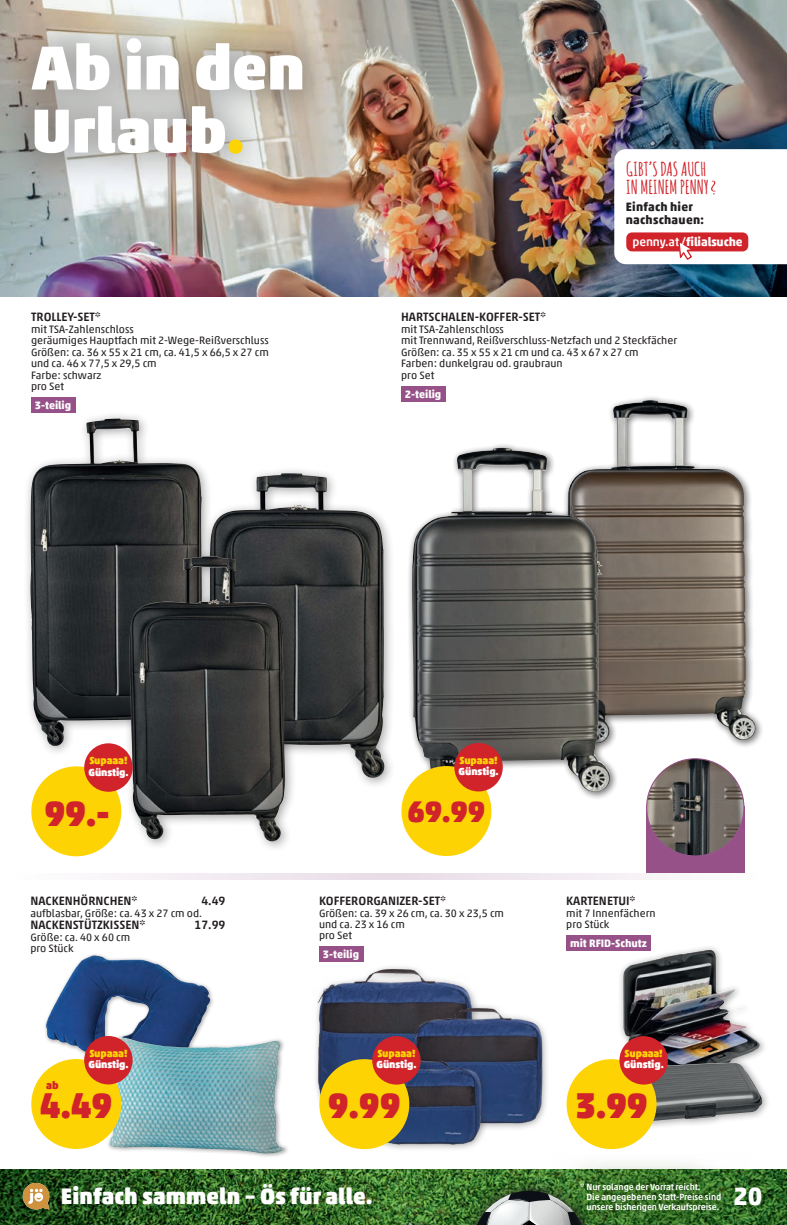
<style>
.page{position:relative;width:787px;height:1225px;background:#fff}
.page>*{position:absolute;margin:0;border:0;box-sizing:border-box;transform-origin:0 0}
.t1{font:900 63px/63px "Akko For Penny";color:#fff}
.t2{font:900 36px "Akko For Penny";letter-spacing:-.01em;color:#d1232a}
.t3{font:900 30px "Akko For Penny";color:#d1232a}
.t4{font:700 25.5px "Akko For Penny";color:#fff}
.t5{font:900 22.5px "Akko For Penny";letter-spacing:.005em;color:#fff}
.t6{font:700 18.9px/18.9px "Amatic SC";color:#d1232a}
.t7{font:500 12.15px "Akko For Penny";color:#231f20}
.t8{font:700 12.15px/13.5px "Akko For Penny";letter-spacing:.02em;color:#231f20}
.t9{font:700 12.15px "Akko For Penny";letter-spacing:-.01em;color:#fff}
.t10{font:10.8px/11.4px "Akko For Penny";color:#231f20}
.t11{font:700 10.8px "Akko For Penny";color:#fff}
.t12{font:900 10.8px "Akko For Penny";color:#d1232a}
.t13{font:900 10.5px "Akko For Penny";letter-spacing:-.01em;color:#fff}
.t14{font:900 10.5px "Akko For Penny";letter-spacing:-.01em;color:#fed304}
.t15{font:500 9px/9.8px "Akko For Penny";letter-spacing:-.01em;color:#fff}
.s1{color:#fed304}
.s2{font-weight:500}
</style>
<div class="page">
<svg style="left:122px;top:872px;width:623px;height:7px;fill:#f2ecf2"></svg>
<img style="left:0;top:0;width:787px;height:296px">
<div style="left:0;top:0;width:342px;height:193px;background:#231f20;opacity:.35"></div>
<div style="left:202px;top:466px;width:194px;height:324px;background:#231f20;opacity:.4"></div>
<img style="left:214px;top:473px;width:74px;height:76px">
<div style="left:23px;top:411px;width:191px;height:346px;background:#231f20;opacity:.4"></div>
<img style="left:30px;top:419px;width:173px;height:327px">
<div style="left:122px;top:549px;width:175px;height:303px;background:#231f20;opacity:.4"></div>
<img style="left:130px;top:556px;width:72px;height:283px">
<img style="left:610px;top:401px;width:145px;height:344px">
<div style="left:406px;top:442px;width:212px;height:360px;background:#231f20;opacity:.4"></div>
<img style="left:412px;top:448px;width:84px;height:321px">
<div style="left:646px;top:806px;width:98px;height:66px;background:#965288"></div>
<img style="left:646px;top:758px;width:98px;height:98px;border-radius:49px">
<div style="left:43px;top:952px;width:172px;height:129px;background:#231f20;opacity:.4"></div>
<img style="left:44px;top:955px;width:166px;height:117px">
<div style="left:618px;top:944px;width:149px;height:141px;background:#231f20;opacity:.4"></div>
<img style="left:623px;top:949px;width:138px;height:108px">
<div style="left:617px;top:1057px;width:154px;height:73px;background:#231f20;opacity:.4"></div>
<img style="left:651px;top:1062px;width:112px;height:59px">
<div style="left:106px;top:1034px;width:183px;height:124px;background:#231f20;opacity:.4"></div>
<img style="left:109px;top:1036px;width:176px;height:117px">
<div style="left:31px;top:1059px;width:90px;height:90px;background:#fed304;border-radius:50%"></div>
<div style="left:84px;top:1036px;width:49px;height:48px;background:#d1232a;border-radius:50%"></div>
<img style="left:316px;top:967px;width:160px;height:145px">
<div style="left:408px;top:1002px;width:142px;height:129px;background:#fcfcfc"></div>
<img style="left:408px;top:1003px;width:139px;height:125px">
<div style="left:367px;top:1056px;width:122px;height:96px;background:#231f20;opacity:.4"></div>
<img style="left:366px;top:1056px;width:120px;height:95px">
<div style="left:31px;top:397px;width:44px;height:15px;background:#965288"></div>
<div style="left:319px;top:1059px;width:90px;height:90px;background:#fed304;border-radius:50%"></div>
<div style="left:372px;top:1036px;width:48px;height:48px;background:#d1232a;border-radius:50%"></div>
<div style="left:31px;top:766px;width:90px;height:90px;background:#fed304;border-radius:50%"></div>
<div style="left:84px;top:743px;width:49px;height:48px;background:#d1232a;border-radius:50%"></div>
<div style="left:401px;top:387px;width:44px;height:15px;background:#965288"></div>
<div style="left:401px;top:766px;width:90px;height:90px;background:#fed304;border-radius:50%"></div>
<div style="left:454px;top:743px;width:49px;height:48px;background:#d1232a;border-radius:50%"></div>
<div style="left:319px;top:946px;width:44px;height:15px;background:#965288"></div>
<div style="left:566px;top:1059px;width:90px;height:90px;background:#fed304;border-radius:50%"></div>
<div style="left:619px;top:1036px;width:49px;height:48px;background:#d1232a;border-radius:50%"></div>
<div style="left:566px;top:935px;width:84px;height:15px;background:#965288"></div>
<img style="left:0;top:1169px;width:787px;height:56px">
<svg style="left:460px;top:1177px;width:93px;height:48px;background:#3a6f2b"></svg>
<svg style="left:472px;top:1191px;width:81px;height:34px;background:#909d8f"></svg>
<svg style="left:553px;top:1163px;width:197px;height:62px;background:#4d7c40"></svg>
<svg style="left:23px;top:1182px;width:26px;height:27px"></svg>
<svg style="left:614px;top:149px;width:173px;height:115px"></svg>
<h1 class="t1" style="left:31px;top:36px;width:275px">Ab in den<br>Urlaub<span class="s1">.</span></h1>
<p class="t7" style="left:31px;top:310px;width:71px">TROLLEY-SET*</p>
<p class="t10" style="left:31px;top:323px;width:239px">mit TSA-Zahlenschloss<br>geräumiges Hauptfach mit 2-Wege-Reißverschluss<br>Größen: ca. 36 x 55 x 21 cm, ca. 41,5 x 66,5 x 27 cm und ca. 46 x 77,5 x 29,5 cm<br>Farbe: schwarz<br>pro Set</p>
<p class="t11" style="left:35px;top:398px;width:38px">3-teilig</p>
<h3 class="t6" style="left:626px;top:158px;width:84px">GIBT’S DAS AUCH<br>IN MEINEM PENNY</h3>
<p class="t8" style="left:625px;top:200px;width:80px">Einfach hier nachschauen:</p>
<p class="t9" style="left:632px;top:234px;width:112px"><span class="s2">penny.at</span>/filialsuche</p>
<p class="t7" style="left:401px;top:310px;width:147px">HARTSCHALEN-KOFFER-SET*</p>
<p class="t10" style="left:401px;top:323px;width:277px">mit TSA-Zahlenschloss<br>mit Trennwand, Reißverschluss-Netzfach und 2 Steckfächer Größen: ca. 35 x 55 x 21 cm und ca. 43 x 67 x 27 cm Farben: dunkelgrau od. graubraun<br>pro Set</p>
<p class="t11" style="left:405px;top:387px;width:38px">2-teilig</p>
<p class="t14" style="left:89px;top:754px;width:40px">Supaaa!</p>
<p class="t13" style="left:88px;top:765px;width:42px">Günstig.</p>
<p class="t14" style="left:459px;top:754px;width:40px">Supaaa!</p>
<p class="t13" style="left:458px;top:765px;width:42px">Günstig.</p>
<h2 class="t2" style="left:44px;top:791px;width:67px">99.-</h2>
<h3 class="t3" style="left:407px;top:793px;width:79px">69.99</h3>
<p class="t7" style="left:30px;top:893px;width:109px">NACKENHÖRNCHEN*</p>
<p class="t7" style="left:201px;top:893px;width:26px">4.49</p>
<p class="t10" style="left:30px;top:907px;width:173px">aufblasbar, Größe: ca. 43 x 27 cm od.</p>
<p class="t7" style="left:30px;top:917px;width:117px">NACKENSTÜTZKISSEN*</p>
<p class="t7" style="left:194px;top:917px;width:32px">17.99</p>
<p class="t10" style="left:30px;top:931px;width:101px">Größe: ca. 40 x 60 cm pro Stück</p>
<p class="t7" style="left:319px;top:893px;width:129px">KOFFERORGANIZER-SET*</p>
<p class="t10" style="left:319px;top:907px;width:186px">Größen: ca. 39 x 26 cm, ca. 30 x 23,5 cm und ca. 23 x 16 cm<br>pro Set</p>
<p class="t11" style="left:323px;top:947px;width:38px">3-teilig</p>
<p class="t7" style="left:566px;top:893px;width:71px">KARTENETUI*</p>
<p class="t10" style="left:566px;top:907px;width:91px">mit 7 Innenfächern pro Stück</p>
<p class="t11" style="left:570px;top:936px;width:78px">mit RFID-Schutz</p>
<p class="t14" style="left:89px;top:1047px;width:40px">Supaaa!</p>
<p class="t13" style="left:88px;top:1058px;width:42px">Günstig.</p>
<p class="t14" style="left:377px;top:1047px;width:40px">Supaaa!</p>
<p class="t13" style="left:376px;top:1058px;width:42px">Günstig.</p>
<p class="t14" style="left:624px;top:1047px;width:40px">Supaaa!</p>
<p class="t13" style="left:623px;top:1058px;width:42px">Günstig.</p>
<p class="t12" style="left:46px;top:1078px;width:14px">ab</p>
<h2 class="t2" style="left:40px;top:1082px;width:74px">4.49</h2>
<h2 class="t2" style="left:328px;top:1082px;width:74px">9.99</h2>
<h2 class="t2" style="left:575px;top:1082px;width:74px">3.99</h2>
<h3 class="t5" style="left:61px;top:1182px;width:313px">Einfach sammeln – Ös für alle.</h3>
<p class="t15" style="left:586px;top:1182px;width:136px;text-indent:-6px">* Nur solange der Vorrat reicht.<br>Die angegebenen Statt-Preise sind</p>
<p class="t15" style="left:586px;top:1201px;width:134px">unsere bisherigen Verkaufspreise.</p>
<h3 class="t4" style="left:733px;top:1180px;width:31px">20</h3>
</div>
